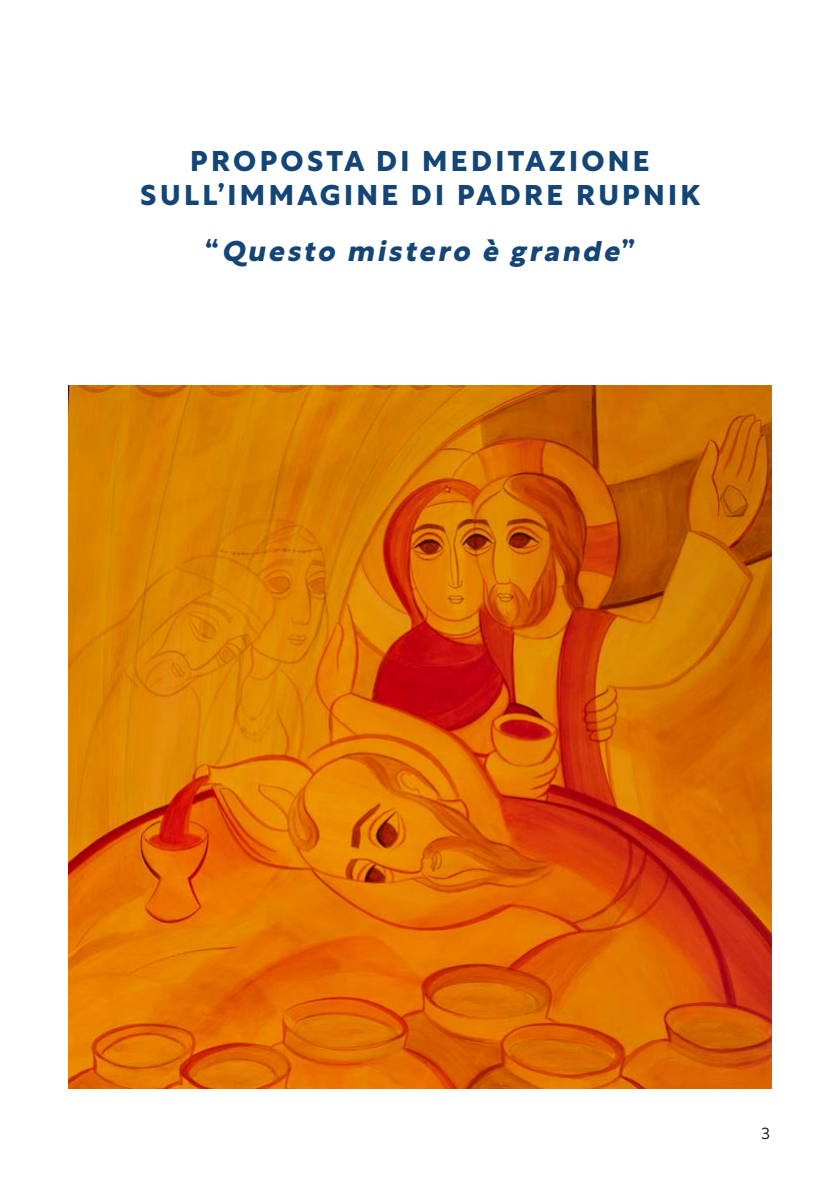
<style>
.page{position:relative;width:840px;height:1191px;background:#fff}
.page>*{position:absolute;margin:0;border:0;box-sizing:border-box;transform-origin:0 0}
.t1{font:700 28px/33.6px "Rustica";letter-spacing:.12em;color:#144574;text-align:center}
.t2{font:italic 700 28px "Rustica";letter-spacing:.1em;color:#144574}
.t3{font:300 16px "Rustica";color:#000}
.s1{font-style:normal}
</style>
<div class="page">
<img style="left:68px;top:386px;width:703px;height:703px">
<p class="t1" style="left:140px;top:142px;width:561px">PROPOSTA DI MEDITAZIONE<br>SULL’IMMAGINE DI PADRE RUPNIK</p>
<p class="t2" style="left:205px;top:227px;width:431px"><span class="s1">“</span>Questo mistero è grande<span class="s1">”</span></p>
<p class="t3" style="left:760px;top:1119px;width:10px">3</p>
</div>
